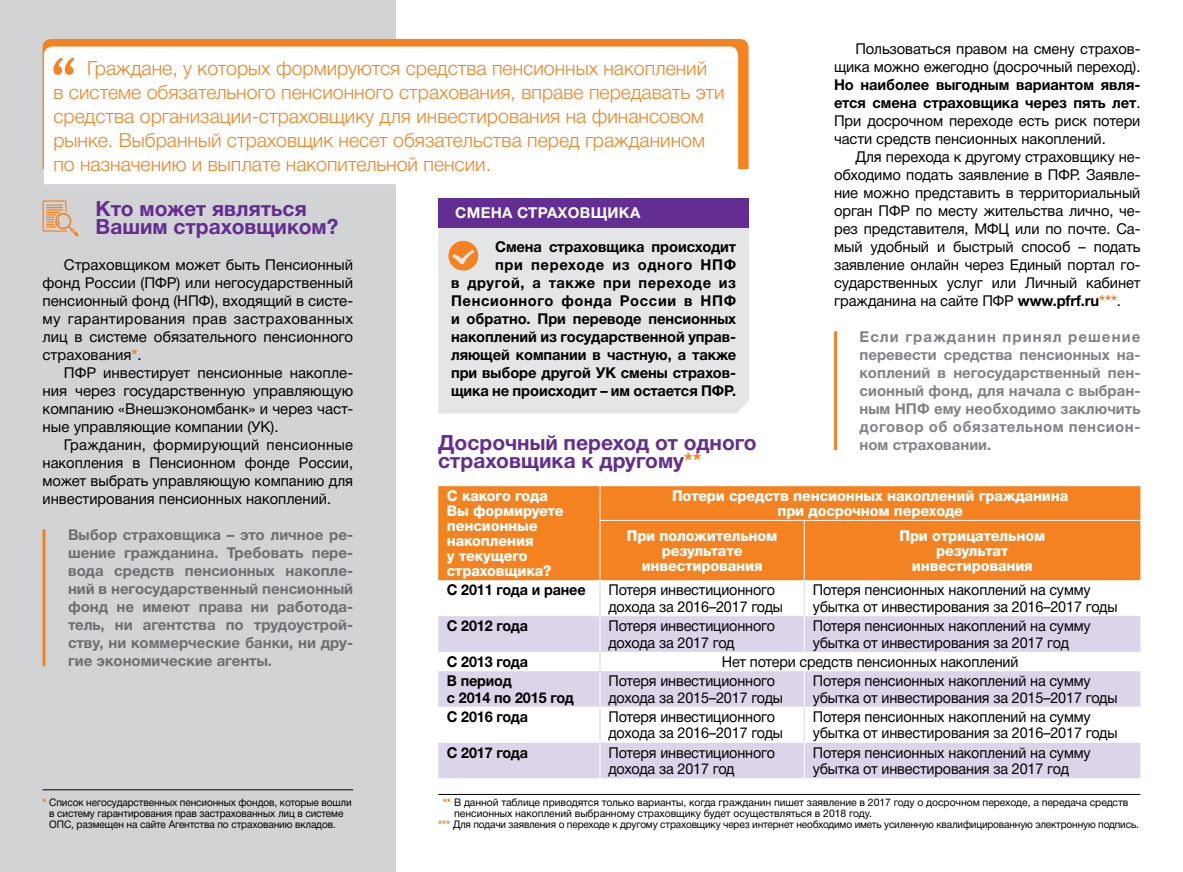
<style>
.page{position:relative;width:1183px;height:872px;background:#fff}
.page>*{position:absolute;margin:0;border:0;box-sizing:border-box;transform-origin:0 0}
.t1{font:700 21px/18px "Helvetica Neue Cyr";color:#642d91}
.t2{font:300 19.5px/24px "Helvetica Neue Cyr";color:#f58220}
.t3{font:15px/18px "Helvetica Neue Cyr";letter-spacing:-.01em;color:#000;text-align:justify}
.t4{font:15px/16.5px "Helvetica Neue Cyr";letter-spacing:-.01em;color:#000;scale:.96 1}
.t5{font:700 15px/18px "Helvetica Neue Cyr";letter-spacing:-.005em;color:#000;text-align:right}
.t6{font:700 15px/18px "Helvetica Neue Cyr";color:#6d6e71;text-align:justify}
.t7{font:900 15px/15px "Helvetica Neue Cyr";letter-spacing:-.01em;color:#fff;text-align:center;scale:.96 1}
.t8{font:700 15px/18px "Helvetica Neue Cyr";letter-spacing:.035em;color:#808285;text-align:justify}
.t9{font:700 15px/16.5px "Helvetica Neue Cyr";letter-spacing:-.005em;color:#000;scale:.96 1}
.t10{font:700 15px "Helvetica Neue Cyr";letter-spacing:.02em;color:#fff}
.t11{font:10.5px/11.2px "Helvetica Neue Cyr";letter-spacing:-.01em;color:#000;scale:.96 1}
.t12{font:10.5px "Helvetica Neue Cyr";letter-spacing:-.01em;color:#000}
.s1{font-weight:700}
.s2{font-weight:700;color:#f58220}
.s3{color:#f58220}
</style>
<div class="page">
<div style="left:0;top:0;width:395px;height:872px;background:#d1d3d4"></div>
<svg style="left:43px;top:39px;width:705px;height:130px;background:#f5882c"></svg>
<div style="left:44px;top:47px;width:694px;height:137px;background:#fff"></div>
<svg style="left:53px;top:57px;width:21px;height:18px"></svg>
<hr style="left:438px;top:794px;width:702px;height:1px;background:#000">
<hr style="left:43px;top:789px;width:310px;height:1px;background:#000">
<div style="left:438px;top:486px;width:702px;height:94px;background:#f58220"></div>
<svg style="left:438px;top:580px;width:702px;height:36px"></svg>
<div style="left:438px;top:616px;width:702px;height:162px;background:#dcd4e9"></div>
<svg style="left:438px;top:652px;width:702px;height:90px"></svg>
<hr style="left:599px;top:486px;width:1px;height:34px;background:#fff">
<hr style="left:599px;top:520px;width:205px;height:1px;background:#fff">
<hr style="left:599px;top:521px;width:1px;height:59px;background:#fff">
<hr style="left:804px;top:520px;width:336px;height:1px;background:#fff">
<hr style="left:803px;top:521px;width:1px;height:59px;background:#fff">
<hr style="left:599px;top:616px;width:1px;height:36px;background:#fff">
<hr style="left:803px;top:616px;width:1px;height:36px;background:#fff">
<hr style="left:599px;top:671px;width:1px;height:36px;background:#fff">
<hr style="left:803px;top:671px;width:1px;height:36px;background:#fff">
<hr style="left:599px;top:742px;width:1px;height:36px;background:#fff">
<hr style="left:803px;top:742px;width:1px;height:36px;background:#fff">
<hr style="left:599px;top:580px;width:1px;height:36px;background:#dcd4e9">
<hr style="left:803px;top:580px;width:1px;height:36px;background:#dcd4e9">
<svg style="left:599px;top:652px;width:1px;height:19px"></svg>
<hr style="left:599px;top:707px;width:1px;height:35px;background:#dcd4e9">
<hr style="left:803px;top:707px;width:1px;height:35px;background:#dcd4e9">
<svg style="left:43px;top:200px;width:36px;height:36px"></svg>
<hr style="left:43px;top:529px;width:3px;height:137px;background:#f58220">
<div style="left:438px;top:228px;width:310px;height:185px;background:#e4e5e6"></div>
<div style="left:438px;top:198px;width:310px;height:30px;background:#642d91"></div>
<svg style="left:448px;top:241px;width:30px;height:29px"></svg>
<hr style="left:833px;top:331px;width:3px;height:119px;background:#f58220">
<p class="t3" style="left:833px;top:42px;width:308px;text-align:right">Пользоваться правом на смену страхов&shy;щика можно ежегодно (досрочный переход).</p>
<p class="t3" style="left:833px;top:78px;width:308px"><span class="s1">Но наиболее выгодным вариантом явля&shy;ется смена страховщика через пять лет</span>.<br>При досрочном переходе есть риск потери части средств пенсионных накоплений.</p>
<p class="t3" style="left:833px;top:150px;width:308px;text-indent:21px">Для перехода к другому страховщику не&shy;обходимо подать заявление в ПФР. Заявле&shy;ние можно представить в территориальный орган ПФР по месту жительства лично, че&shy;рез представителя, МФЦ или по почте. Са&shy;мый удобный и быстрый способ – подать заявление онлайн через Единый портал го&shy;сударственных услуг или Личный кабинет гражданина на сайте ПФР <span class="s1">www.pfrf.ru</span><span class="s2">***</span>.</p>
<p class="t8" style="left:859px;top:329px;width:282px">Если гражданин принял решение перевести средства пенсионных на&shy;коплений в негосударственный пен&shy;сионный фонд, для начала с выбран&shy;ным НПФ ему необходимо заключить договор об обязательном пенсион&shy;ном страховании.</p>
<p class="t2" style="left:53px;top:58px;width:672px;text-indent:34px">Граждане, у которых формируются средства пенсионных накоплений<br>в системе обязательного пенсионного страхования, вправе передавать эти средства организации-страховщику для инвестирования на финансовом рынке. Выбранный страховщик несет обязательства перед гражданином по назначению и выплате накопительной пенсии.</p>
<h1 class="t1" style="left:96px;top:202px;width:244px">Кто может являться<br>Вашим страховщиком?</h1>
<p class="t3" style="left:43px;top:258px;width:312px;text-indent:21px">Страховщиком может быть Пенсионный фонд России (ПФР) или негосударственный пенсионный фонд (НПФ), входящий в систе&shy;му гарантирования прав застрахованных лиц в системе обязательного пенсионного страхования<span class="s2">*</span>.</p>
<p class="t3" style="left:43px;top:366px;width:312px;text-indent:21px">ПФР инвестирует пенсионные накопле&shy;ния через государственную управляющую компанию «Внешэкономбанк» и через част&shy;ные управляющие компании (УК).</p>
<p class="t3" style="left:43px;top:438px;width:312px;text-indent:21px">Гражданин, формирующий пенсионные накопления в Пенсионном фонде России, может выбрать управляющую компанию для инвестирования пенсионных накоплений.</p>
<p class="t6" style="left:68px;top:527px;width:286px">Выбор страховщика – это личное ре&shy;шение гражданина. Требовать пере&shy;вода средств пенсионных накопле&shy;ний в негосударственный пенсионный фонд не имеют права ни работода&shy;тель, ни агентства по трудоустрой&shy;ству, ни коммерческие банки, ни дру&shy;гие экономические агенты.</p>
<p class="t10" style="left:455px;top:208px;width:186px">СМЕНА СТРАХОВЩИКА</p>
<p class="t5" style="left:451px;top:239px;width:286px">Смена страховщика происходит<br>при переходе из одного НПФ<br>в другой, а также при переходе из Пенсионного фонда России в НПФ и обратно. При переводе пенсионных накоплений из государственной управ&shy;ляющей компании в частную, а также при выборе другой УК смены страхов&shy;щика не происходит – им остается ПФР.</p>
<h1 class="t1" style="left:438px;top:436px;width:320px">Досрочный переход от одного страховщика к другому<span class="s3">**</span></h1>
<p class="t7" style="left:446px;top:490px;width:123px;text-align:left">С какого года<br>Вы формируете пенсионные накопления<br>у текущего страховщика?</p>
<p class="t7" style="left:672px;top:490px;width:414px">Потери средств пенсионных накоплений гражданина при досрочном переходе</p>
<p class="t7" style="left:626px;top:529px;width:158px">При положительном результате инвестирования</p>
<p class="t7" style="left:899px;top:529px;width:153px">При отрицательном результат инвестирования</p>
<p class="t9" style="left:446px;top:583px;width:146px">С 2011 года и ранее</p>
<p class="t4" style="left:608px;top:583px;width:183px">Потеря инвестиционного дохода за 2016–2017 годы</p>
<p class="t4" style="left:812px;top:583px;width:319px">Потеря пенсионных накоплений на сумму убытка от инвестирования за 2016–2017 годы</p>
<p class="t9" style="left:446px;top:619px;width:86px">С 2012 года</p>
<p class="t4" style="left:608px;top:619px;width:175px">Потеря инвестиционного дохода за 2017 год</p>
<p class="t4" style="left:812px;top:619px;width:291px">Потеря пенсионных накоплений на сумму убытка от инвестирования за 2017 год</p>
<p class="t9" style="left:446px;top:655px;width:86px">С 2013 года</p>
<p class="t4" style="left:721px;top:655px;width:310px">Нет потери средств пенсионных накоплений</p>
<p class="t9" style="left:446px;top:674px;width:134px">В период<br>с 2014 по 2015 год</p>
<p class="t4" style="left:608px;top:674px;width:183px">Потеря инвестиционного дохода за 2015–2017 годы</p>
<p class="t4" style="left:812px;top:674px;width:319px">Потеря пенсионных накоплений на сумму убытка от инвестирования за 2015–2017 годы</p>
<p class="t9" style="left:446px;top:710px;width:86px">С 2016 года</p>
<p class="t4" style="left:608px;top:710px;width:183px">Потеря инвестиционного дохода за 2016–2017 годы</p>
<p class="t4" style="left:812px;top:710px;width:319px">Потеря пенсионных накоплений на сумму убытка от инвестирования за 2016–2017 годы</p>
<p class="t9" style="left:446px;top:745px;width:86px">С 2017 года</p>
<p class="t4" style="left:608px;top:746px;width:175px">Потеря инвестиционного дохода за 2017 год</p>
<p class="t4" style="left:812px;top:746px;width:291px">Потеря пенсионных накоплений на сумму убытка от инвестирования за 2017 год</p>
<p class="t11" style="left:49px;top:797px;width:316px;text-indent:-7px"><span class="s2">*</span> Список негосударственных пенсионных фондов, которые вошли в систему гарантирования прав застрахованных лиц в системе<br>ОПС, размещен на сайте Агентства по страхованию вкладов.</p>
<p class="t12" style="left:442px;top:798px;width:687px"><span class="s2">**</span> В данной таблице приводятся только варианты, когда гражданин пишет заявление в 2017 году о досрочном переходе, а передача средств</p>
<p class="t12" style="left:454px;top:809px;width:419px">пенсионных накоплений выбранному страховщику будет осуществляться в 2018 году.</p>
<p class="t11" style="left:438px;top:820px;width:731px"><span class="s2">***</span> Для подачи заявления о переходе к другому страховщику через интернет необходимо иметь усиленную квалифицированную электронную подпись.</p>
</div>
